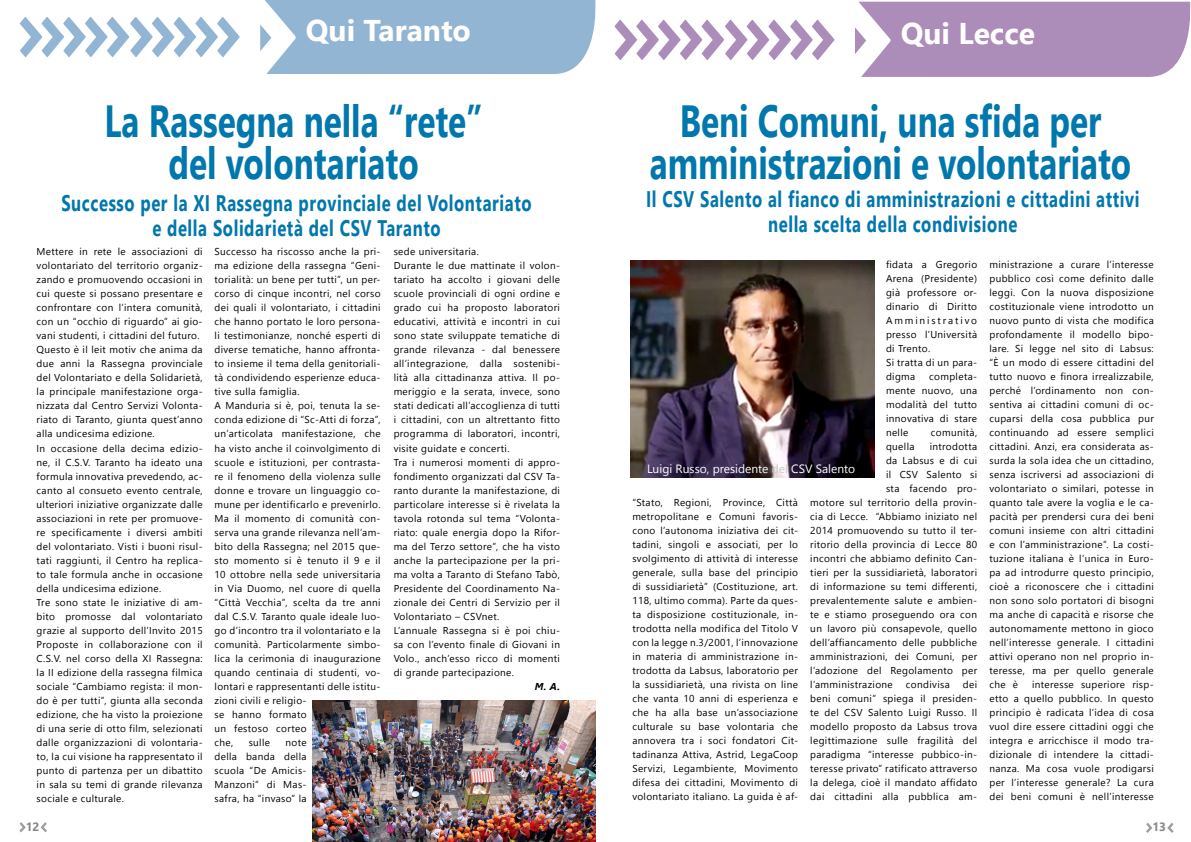
<style>
.page{position:relative;width:1191px;height:842px;background:#fff}
.page>*{position:absolute;margin:0;border:0;box-sizing:border-box;transform-origin:0 0}
.t1{font:700 45px/42px "Segoe UI";color:#0077ad;text-align:center;scale:.74 1}
.t2{font:700 30px "Segoe UI";color:#fff}
.t3{font:700 22.5px/25px "Segoe UI";letter-spacing:.035em;color:#0077ad;text-align:center;scale:.74 1}
.t4{font:12px "Segoe UI Emoji";color:#fff}
.t5{font:700 12px "Segoe UI";color:#87888a}
.t6{font:12px "Segoe UI Emoji";color:#c6c7c8}
.t7{font:10px/14px "Segoe UI";letter-spacing:.035em;color:#000;text-align:justify}
.t8{font:italic 700 10px "Segoe UI";color:#000}
</style>
<div class="page">
<svg style="left:19px;top:822px;width:7px;height:10px"></svg>
<svg style="left:41px;top:822px;width:6px;height:10px"></svg>
<svg style="left:1146px;top:823px;width:6px;height:10px"></svg>
<svg style="left:1167px;top:823px;width:6px;height:10px"></svg>
<svg style="left:260px;top:0;width:336px;height:74px;background:#9bbad7"></svg>
<svg style="left:20px;top:17px;width:220px;height:40px"></svg>
<svg style="left:855px;top:1px;width:336px;height:76px;background:#b396be"></svg>
<svg style="left:614px;top:20px;width:220px;height:40px"></svg>
<img style="left:313px;top:700px;width:282px;height:142px">
<img style="left:630px;top:260px;width:244px;height:218px">
<svg style="left:648px;top:465px;width:4px;height:8px"></svg>
<svg style="left:660px;top:465px;width:22px;height:11px"></svg>
<svg style="left:707px;top:467px;width:22px;height:9px"></svg>
<svg style="left:736px;top:464px;width:15px;height:9px"></svg>
<svg style="left:762px;top:464px;width:22px;height:9px"></svg>
<svg style="left:792px;top:465px;width:45px;height:8px"></svg>
<h2 class="t2" style="left:306px;top:6px;width:166px">Qui Taranto</h2>
<h1 class="t1" style="left:105px;top:100px;width:512px">La Rassegna nella “rete” del volontariato</h1>
<h3 class="t3" style="left:61px;top:190px;width:637px">Successo per la XI Rassegna provinciale del Volontariato e della Solidarietà del CSV Taranto</h3>
<p class="t7" style="left:214px;top:245px;width:168px;text-align:left">Successo ha riscosso anche la pri&shy;ma edizione della rassegna “Geni&shy;torialità: un bene per tutti”, un per&shy;corso di cinque incontri, nel corso dei quali il volontariato, i cittadini che hanno portato le loro persona&shy;li testimonianze, nonché esperti di diverse tematiche, hanno affronta&shy;to insieme il tema della genitoriali&shy;tà condividendo esperienze educa&shy;tive sulla famiglia.<br>A Manduria si è, poi, tenuta la se&shy;conda edizione di “Sc-Atti di forza”, un’articolata manifestazione, che ha visto anche il coinvolgimento di scuole e istituzioni, per contrasta&shy;re il fenomeno della violenza sulle donne e trovare un linguaggio co&shy;mune per identificarlo e prevenirlo.<br>Ma il momento di comunità con&shy;serva una grande rilevanza nell’am&shy;bito della Rassegna; nel 2015 que&shy;sto momento si è tenuto il 9 e il<br>10 ottobre nella sede universitaria in Via Duomo, nel cuore di quella “Città Vecchia”, scelta da tre anni dal C.S.V. Taranto quale ideale luo&shy;go d’incontro tra il volontariato e la comunità. Particolarmente simbo&shy;lica la cerimonia di inaugurazione quando centinaia di studenti, vo&shy;lontari e rappresentanti delle istitu&shy;zioni civili e religio-<br>se hanno formato<br>un festoso corteo<br>che,</p>
<p class="t7" style="left:37px;top:245px;width:168px;text-align:left">Mettere in rete le associazioni di volontariato del territorio organiz&shy;zando e promuovendo occasioni in cui queste si possano presentare e confrontare con l’intera comunità, con un “occhio di riguardo” ai gio&shy;vani studenti, i cittadini del futuro.<br>Questo è il leit motiv che anima da due anni la Rassegna provinciale del Volontariato e della Solidarietà, la principale manifestazione orga&shy;nizzata dal Centro Servizi Volonta&shy;riato di Taranto, giunta quest’anno alla undicesima edizione.<br>In occasione della decima edizio&shy;ne, il C.S.V. Taranto ha ideato una formula innovativa prevedendo, ac&shy;canto al consueto evento centrale, ulteriori iniziative organizzate dalle associazioni in rete per promuove&shy;re specificamente i diversi ambiti del volontariato. Visti i buoni risul&shy;tati raggiunti, il Centro ha replica&shy;to tale formula anche in occasione della undicesima edizione.<br>Tre sono state le iniziative di am&shy;bito promosse dal volontariato grazie al supporto dell’Invito 2015<br>Proposte in collaborazione con il C.S.V. nel corso della XI Rassegna: la II edizione della rassegna filmica sociale “Cambiamo regista: il mon&shy;do è per tutti”, giunta alla seconda edizione, che ha visto la proiezione di una serie di otto film, selezionati dalle organizzazioni di volontaria&shy;to, la cui visione ha rappresentato il punto di partenza per un dibattito in sala su temi di grande rilevanza sociale e culturale.</p>
<p class="t7" style="left:394px;top:245px;width:168px;text-align:left">sede universitaria.<br>Durante le due mattinate il volon&shy;tariato ha accolto i giovani delle scuole provinciali di ogni ordine e grado cui ha proposto laboratori educativi, attività e incontri in cui sono state sviluppate tematiche di grande rilevanza - dal benessere all’integrazione, dalla sostenibi&shy;lità alla cittadinanza attiva. Il po&shy;meriggio e la serata, invece, sono stati dedicati all’accoglienza di tutti i cittadini, con un altrettanto fitto programma di laboratori, incontri, visite guidate e concerti.<br>Tra i numerosi momenti di appro&shy;fondimento organizzati dal CSV Ta&shy;ranto durante la manifestazione, di particolare interesse si è rivelata la tavola rotonda sul tema “Volonta&shy;riato: quale energia dopo la Rifor&shy;ma del Terzo settore”, che ha visto anche la partecipazione per la pri&shy;ma volta a Taranto di Stefano Tabò, Presidente del Coordinamento Na&shy;zionale dei Centri di Servizio per il Volontariato – CSVnet.<br>L’annuale Rassegna si è poi chiu&shy;sa con l’evento finale di Giovani in Volo., anch’esso ricco di momenti di grande partecipazione.</p>
<p class="t8" style="left:535px;top:679px;width:27px">M. A.</p>
<p class="t7" style="left:249px;top:735px;width:23px">sulle</p>
<p class="t7" style="left:214px;top:735px;width:94px;text-indent:71px">note della banda della scuola “De Amicis-Manzoni” di Mas&shy;safra, ha “invaso” la</p>
<h2 class="t2" style="left:900px;top:9px;width:136px">Qui Lecce</h2>
<h1 class="t1" style="left:650px;top:100px;width:652px">Beni Comuni, una sfida per amministrazioni e volontariato</h1>
<h3 class="t3" style="left:646px;top:187px;width:668px">Il CSV Salento al fianco di amministrazioni e cittadini attivi nella scelta della condivisione</h3>
<p class="t7" style="left:886px;top:257px;width:93px;text-align:left">fidata a Gregorio<br>Arena (Presidente) già professore or&shy;dinario di Diritto<br>Amministrativo presso l’Università di Trento.<br>Si tratta di un para&shy;digma</p>
<p class="t7" style="left:886px;top:369px;width:93px;text-indent:43px">completa&shy;mente nuovo, una modalità del tutto innovativa di stare nelle</p>
<p class="t7" style="left:931px;top:425px;width:48px">comunità,</p>
<p class="t7" style="left:886px;top:439px;width:30px">quella</p>
<p class="t7" style="left:929px;top:439px;width:49px">introdotta</p>
<p class="t7" style="left:886px;top:453px;width:93px">da Labsus e di cui</p>
<p class="t7" style="left:886px;top:467px;width:93px">il CSV Salento si</p>
<p class="t7" style="left:886px;top:481px;width:93px">sta facendo pro-</p>
<p class="t7" style="left:810px;top:495px;width:168px">motore sul territorio della provin-</p>
<p class="t7" style="left:810px;top:509px;width:168px">cia di Lecce. “Abbiamo iniziato nel</p>
<p class="t7" style="left:810px;top:523px;width:168px">2014 promuovendo su tutto il ter-</p>
<p class="t7" style="left:810px;top:537px;width:168px">ritorio della provincia di Lecce 80</p>
<p class="t7" style="left:810px;top:551px;width:168px">incontri che abbiamo definito Can-</p>
<p class="t7" style="left:810px;top:565px;width:168px">tieri per la sussidiarietà, laboratori</p>
<p class="t7" style="left:810px;top:579px;width:168px">di informazione su temi differenti,</p>
<p class="t7" style="left:810px;top:593px;width:168px">prevalentemente salute e ambien-</p>
<p class="t7" style="left:810px;top:607px;width:168px">te e stiamo proseguendo ora con</p>
<p class="t7" style="left:810px;top:621px;width:168px">un lavoro più consapevole, quello</p>
<p class="t7" style="left:810px;top:635px;width:168px">dell’affiancamento delle pubbliche</p>
<p class="t7" style="left:810px;top:649px;width:168px">amministrazioni, dei Comuni, per</p>
<p class="t7" style="left:810px;top:663px;width:168px">l’adozione del Regolamento per</p>
<p class="t7" style="left:810px;top:677px;width:84px">l’amministrazione</p>
<p class="t7" style="left:906px;top:677px;width:45px">condivisa</p>
<p class="t4" style="left:652px;top:460px;width:56px">◆ ◆▲▲□</p>
<p class="t4" style="left:730px;top:460px;width:34px">▲ ■▼</p>
<p class="t6" style="left:785px;top:460px;width:4px">●</p>
<p class="t4" style="left:828px;top:460px;width:28px">● ■▼□</p>
<p class="t7" style="left:632px;top:495px;width:167px">“Stato, Regioni, Province, Città metropolitane e Comuni favoris&shy;cono l’autonoma iniziativa dei cit&shy;tadini, singoli e associati, per lo svolgimento di attività di interesse generale, sulla base del principio di sussidiarietà” (Costituzione, art.<br>118, ultimo comma). Parte da ques&shy;ta disposizione costituzionale, in&shy;trodotta nella modifica del Titolo V con la legge n.3/2001, l’innovazione in materia di amministrazione in&shy;trodotta da Labsus, laboratorio per la sussidiarietà, una rivista on line che vanta 10 anni di esperienza e che ha alla base un’associazione culturale su base volontaria che annovera tra i soci fondatori Cit&shy;tadinanza Attiva, Astrid, LegaCoop Servizi, Legambiente, Movimento difesa dei cittadini, Movimento di volontariato italiano. La guida è af-</p>
<p class="t7" style="left:810px;top:677px;width:168px;text-indent:153px">dei beni comuni” spiega il presiden&shy;te del CSV Salento Luigi Russo. Il modello proposto da Labsus trova legittimazione sulle fragilità del paradigma “interesse pubbico-in&shy;teresse privato” ratificato attraverso la delega, cioè il mandato affidato dai cittadini alla pubblica am-</p>
<p class="t7" style="left:989px;top:257px;width:166px">ministrazione a curare l’interesse pubblico così come definito dalle leggi. Con la nuova disposizione costituzionale viene introdotto un nuovo punto di vista che modifica profondamente il modello bipo&shy;lare. Si legge nel sito di Labsus: “È un modo di essere cittadini del tutto nuovo e finora irrealizzabile, perché l’ordinamento non con&shy;sentiva ai cittadini comuni di oc&shy;cuparsi della cosa pubblica pur continuando ad essere semplici cittadini. Anzi, era considerata as&shy;surda la sola idea che un cittadino, senza iscriversi ad associazioni di volontariato o similari, potesse in quanto tale avere la voglia e le ca&shy;pacità per prendersi cura dei beni comuni insieme con altri cittadini e con l’amministrazione”. La costi&shy;tuzione italiana è l’unica in Euro&shy;pa ad introdurre questo principio, cioè a riconoscere che i cittadini non sono solo portatori di bisogni ma anche di capacità e risorse che autonomamente mettono in gioco nell’interesse generale. I cittadini attivi operano non nel proprio in&shy;teresse, ma per quello generale che è</p>
<p class="t7" style="left:989px;top:677px;width:166px;text-indent:43px">interesse superiore risp&shy;etto a quello pubblico. In questo principio è radicata l’idea di cosa vuol dire essere cittadini oggi che integra e arricchisce il modo tra&shy;dizionale di intendere la cittadi&shy;nanza. Ma cosa vuole prodigarsi per l’interesse generale? La cura dei beni comuni è nell’interesse</p>
<p class="t5" style="left:26px;top:817px;width:15px">12</p>
<p class="t5" style="left:1152px;top:817px;width:15px">13</p>
</div>
